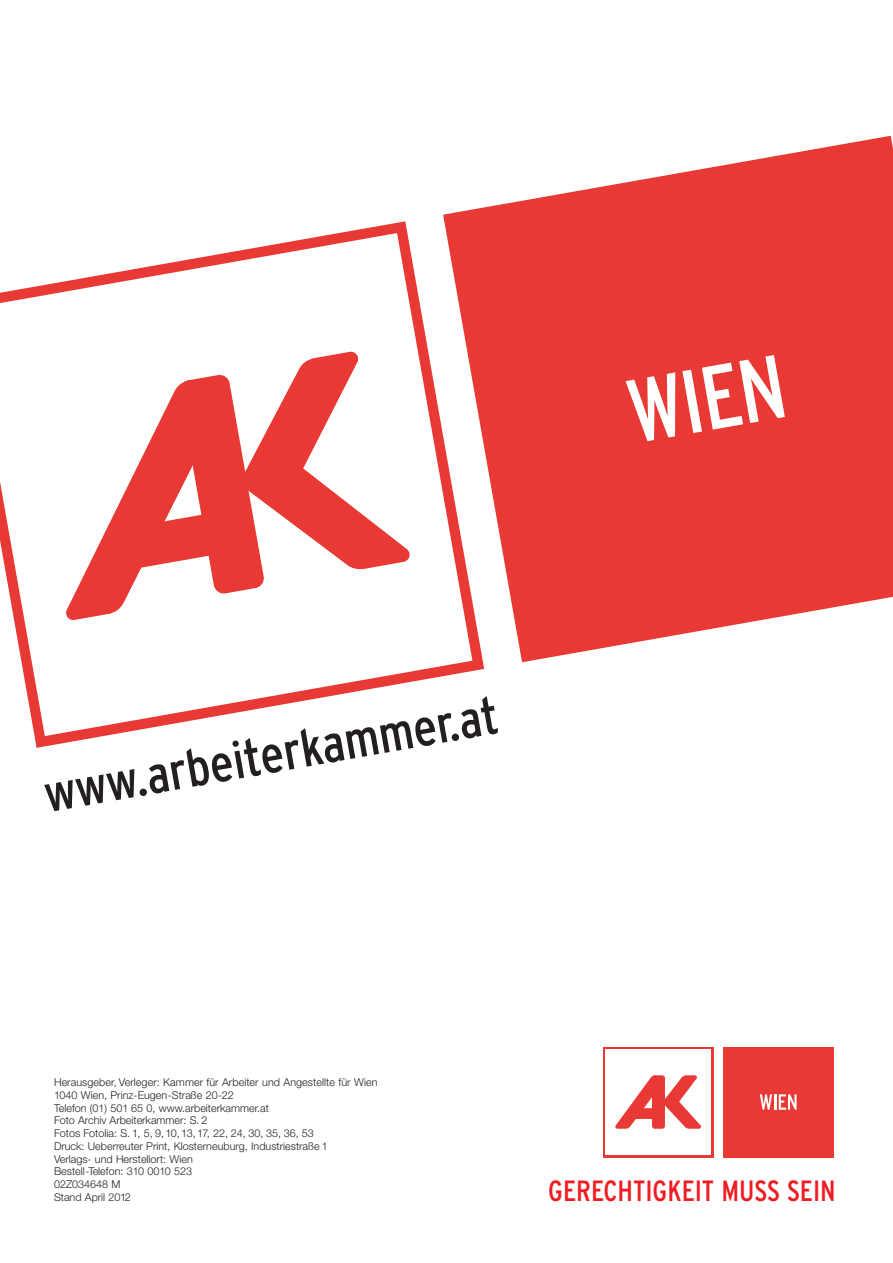
<style>
.page{position:relative;width:893px;height:1263px;background:#fff}
.page>*{position:absolute;margin:0;border:0;box-sizing:border-box;transform-origin:0 0}
.t1{font:condensed 52.5px "Interstate";color:#231f20}
.t2{font:condensed 29.25px "Interstate";color:#ee1d23}
.t3{font:300 10.8px/12.8px "Helvetica Neue";color:#231f20}
</style>
<div class="page">
<svg style="left:0;top:233px;width:472px;height:503px"></svg>
<svg style="left:29px;top:374px;width:226px;height:248px"></svg>
<svg style="left:116px;top:350px;width:298px;height:246px"></svg>
<svg style="left:443px;top:136px;width:450px;height:526px;fill:#e93934"></svg>
<svg style="left:626px;top:355px;width:159px;height:88px"></svg>
<div style="left:603px;top:1047px;width:111px;height:110px;background:#e93934"></div>
<div style="left:605px;top:1049px;width:106px;height:106px;background:#fff"></div>
<svg style="left:615px;top:1075px;width:86px;height:53px"></svg>
<div style="left:723px;top:1047px;width:111px;height:110px;background:#e93934"></div>
<svg style="left:760px;top:1094px;width:37px;height:16px"></svg>
<h1 class="t1" style="left:39px;top:764px;width:462px;rotate:-10deg">www.arbeiterkammer.at</h1>
<p class="t3" style="left:54px;top:1077px;width:325px">Herausgeber, Verleger: Kammer für Arbeiter und Angestellte für Wien 1040 Wien, Prinz-Eugen-Straße 20-22<br>Telefon (01) 501 65 0, www.arbeiterkammer.at<br>Foto Archiv Arbeiterkammer: S. 2<br>Fotos Fotolia: S. 1, 5, 9,10,13,17, 22, 24, 30, 35, 36, 53<br>Druck: Ueberreuter Print, Klosterneuburg, Industriestraße 1<br>Verlags- und Herstellort: Wien<br>Bestell-Telefon: 310 0010 523<br>02Z034648 M<br>Stand April 2012</p>
<h2 class="t2" style="left:548px;top:1174px;width:289px">GERECHTIGKEIT MUSS SEIN</h2>
</div>
